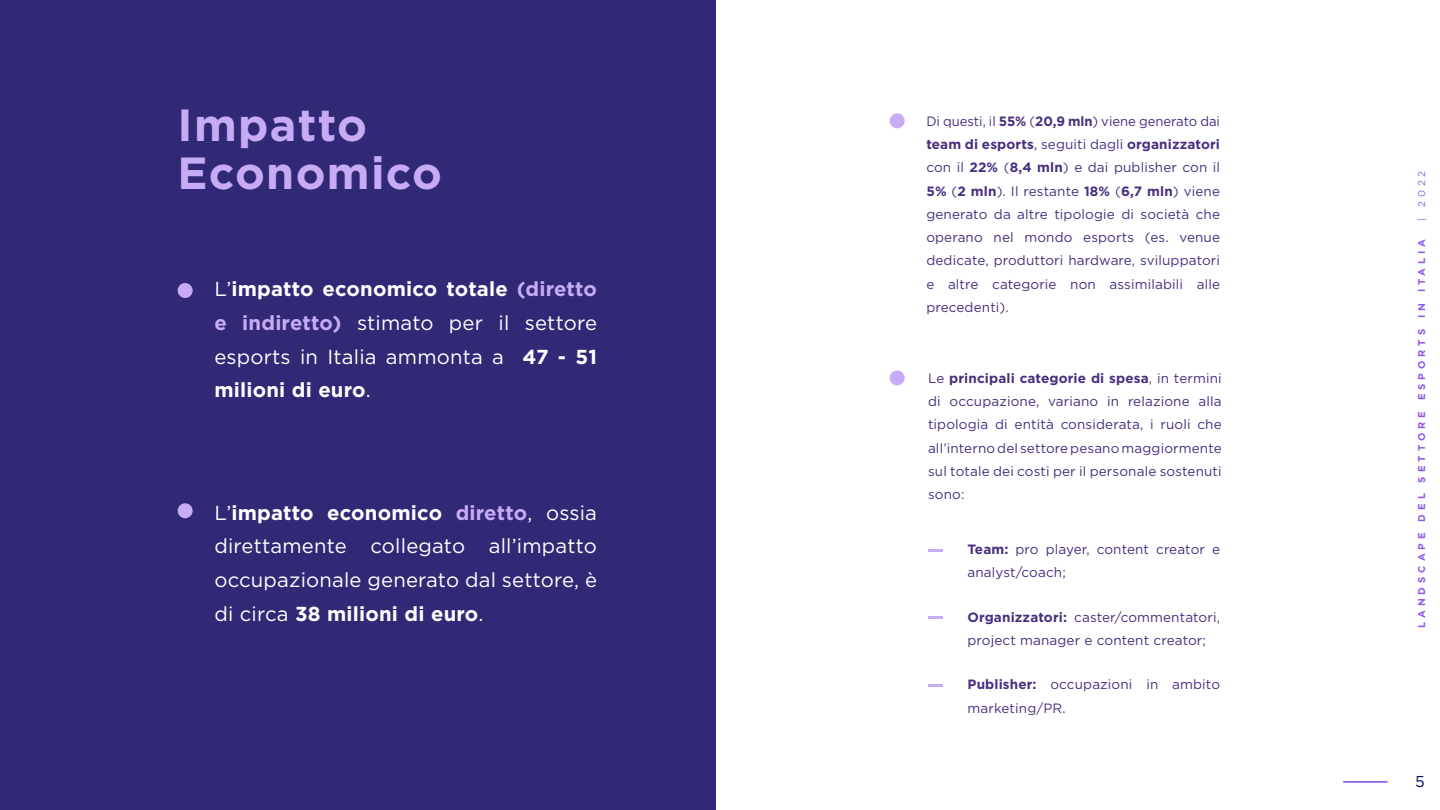
<style>
.page{position:relative;width:1440px;height:810px;background:#fff}
.page>*{position:absolute;margin:0;border:0;box-sizing:border-box;transform-origin:0 0}
.t1{font:700 45px/48px "Gotham";letter-spacing:.03em;color:#c7acf5}
.t2{font:20.25px/33.8px "Gotham";letter-spacing:.01em;color:#fff;text-align:justify}
.t3{font:15.75px "Gotham";color:#000f60}
.t4{font:13.5px/23.2px "Gotham";letter-spacing:.01em;color:#482f7f}
.t5{font:700 9.9px "Gotham";letter-spacing:.4em;color:#8f58ea}
.t6{font:9.9px "Gotham";color:#8f58ea}
.s1{font-weight:700}
.s2{font-weight:700;color:#c7acf5}
</style>
<div class="page">
<div style="left:0;top:0;width:716px;height:810px;background:#312976"></div>
<hr style="left:1343px;top:781px;width:45px;height:2px;background:#8f58ea">
<div style="left:890px;top:113px;width:15px;height:15px;background:#c7acf5;border-radius:50%"></div>
<div style="left:178px;top:283px;width:15px;height:15px;background:#c7acf5;border-radius:50%"></div>
<div style="left:890px;top:370px;width:15px;height:15px;background:#c7acf5;border-radius:50%"></div>
<div style="left:178px;top:503px;width:15px;height:15px;background:#c7acf5;border-radius:50%"></div>
<hr style="left:928px;top:549px;width:14px;height:3px;background:#c7acf5">
<svg style="left:928px;top:617px;width:14px;height:2px"></svg>
<hr style="left:928px;top:684px;width:14px;height:3px;background:#c7acf5">
<h1 class="t1" style="left:178px;top:100px;width:266px">Impatto<br>Economico</h1>
<h2 class="t2" style="left:214px;top:272px;width:384px">L’<span class="s1">impatto economico totale</span> <span class="s2">(diretto e indiretto)</span> stimato per il settore esports in Italia ammonta a <span class="s1">47 - 51 milioni di euro</span>.</h2>
<h2 class="t2" style="left:214px;top:495px;width:384px">L’<span class="s1">impatto economico</span> <span class="s2">diretto</span>, ossia direttamente collegato all’impatto occupazionale generato dal settore, è di circa <span class="s1">38 milioni di euro</span>.</h2>
<p class="t4" style="left:926px;top:109px;width:295px;text-align:justify">Di questi, il <span class="s1">55%</span> (<span class="s1">20,9 mln</span>) viene generato dai <span class="s1">team di esports</span>, seguiti dagli <span class="s1">organizzatori </span>con il <span class="s1">22%</span> (<span class="s1">8,4 mln</span>) e dai publisher con il <span class="s1">5%</span> (<span class="s1">2 mln</span>). Il restante <span class="s1">18%</span> (<span class="s1">6,7 mln</span>) viene generato da altre tipologie di società che operano nel mondo esports (es. venue dedicate, produttori hardware, sviluppatori e altre categorie non assimilabili alle precedenti).</p>
<p class="t4" style="left:928px;top:366px;width:295px;text-align:justify">Le <span class="s1">principali categorie di spesa</span>, in termini di occupazione, variano in relazione alla tipologia di entità considerata, i ruoli che all’interno del settore pesano maggiormente sul totale dei costi per il personale sostenuti sono:</p>
<p class="t4" style="left:967px;top:537px;width:254px"><span class="s1">Team:</span> pro player, content creator e analyst/coach;</p>
<p class="t4" style="left:967px;top:605px;width:254px"><span class="s1">Organizzatori:</span> caster/commentatori, project manager e content creator;</p>
<p class="t4" style="left:967px;top:673px;width:254px"><span class="s1">Publisher:</span> occupazioni in ambito marketing/PR.</p>
<p class="t6" style="left:1416px;top:221px;width:52px;rotate:-90deg">| 2022</p>
<p class="t5" style="left:1416px;top:628px;width:391px;rotate:-90deg">LANDSCAPE DEL SETTORE ESPORTS IN ITALIA</p>
<p class="t3" style="left:1415px;top:773px;width:11px">5</p>
</div>
